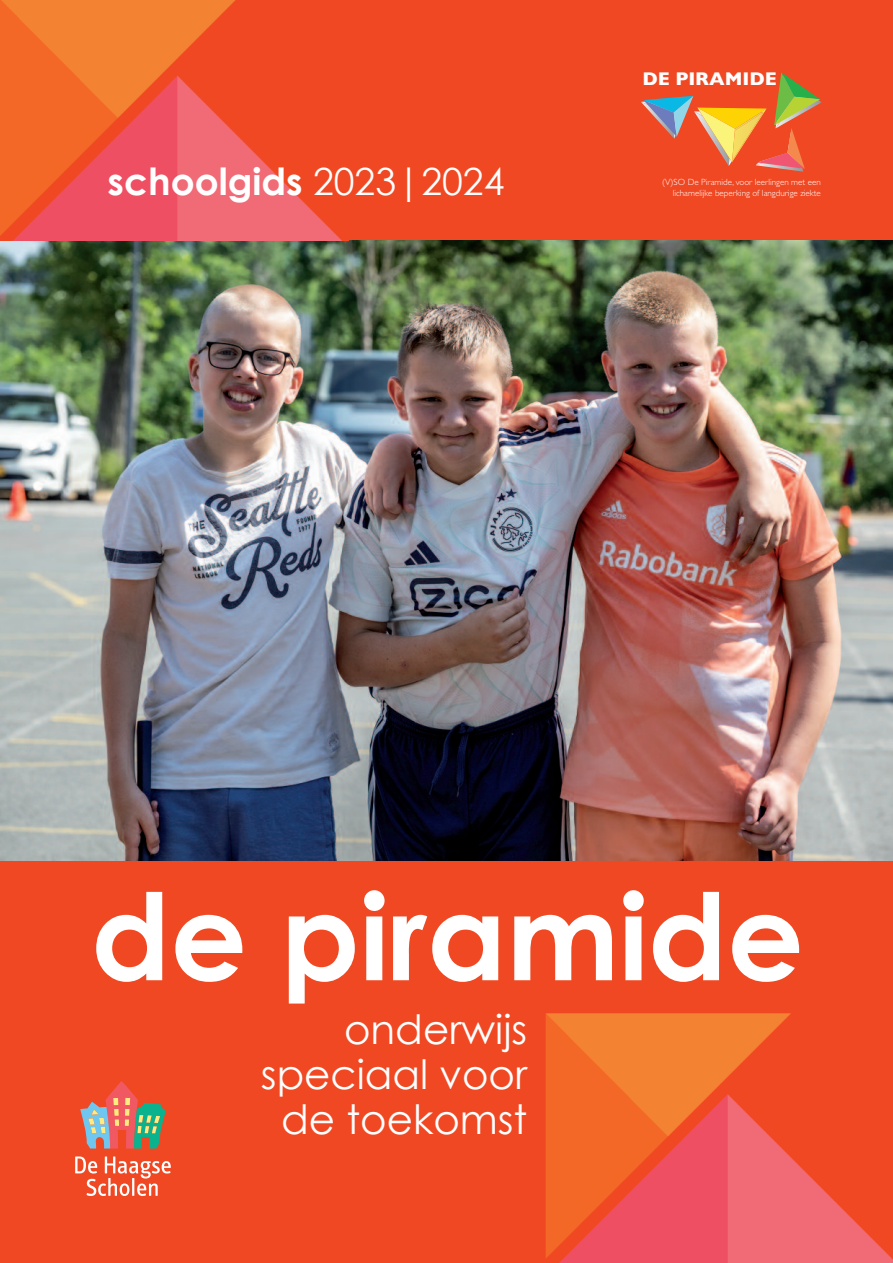
<style>
.page{position:relative;width:893px;height:1263px;background:#f04822}
.page>*{position:absolute;margin:0;border:0;box-sizing:border-box;transform-origin:0 0}
.t1{font:700 120px "Century Gothic";color:#fff}
.t2{font:40.5px/45px "Century Gothic";color:#fff;text-align:right}
.t3{font:700 37.5px "Century Gothic";color:#fff}
.t4{font:700 18.6px "Gill Sans";color:#fff}
.t5{font:300 9px/10.8px "Gill Sans";color:#fff;text-align:right}
.s1{font-weight:400}
</style>
<div class="page">
<img style="left:0;top:240px;width:893px;height:620px">
<svg style="left:641px;top:72px;width:181px;height:100px"></svg>
<svg style="left:80px;top:1081px;width:86px;height:67px"></svg>
<svg style="left:75px;top:1156px;width:96px;height:40px"></svg>
<img style="left:545px;top:1013px;width:348px;height:250px">
<img style="left:0;top:0;width:341px;height:240px">
<h3 class="t3" style="left:108px;top:157px;width:398px">schoolgids <span class="s1">2023|2024</span></h3>
<h3 class="t4" style="left:642px;top:68px;width:136px">DE PIRAMIDE</h3>
<p class="t5" style="left:662px;top:176px;width:160px">(V)SO De Piramide, voor leerlingen met een lichamelijke beperking of langdurige ziekte</p>
<h1 class="t1" style="left:91px;top:860px;width:714px">de piramide</h1>
<h2 class="t2" style="left:261px;top:1006px;width:268px">onderwijs speciaal voor de toekomst</h2>
</div>
